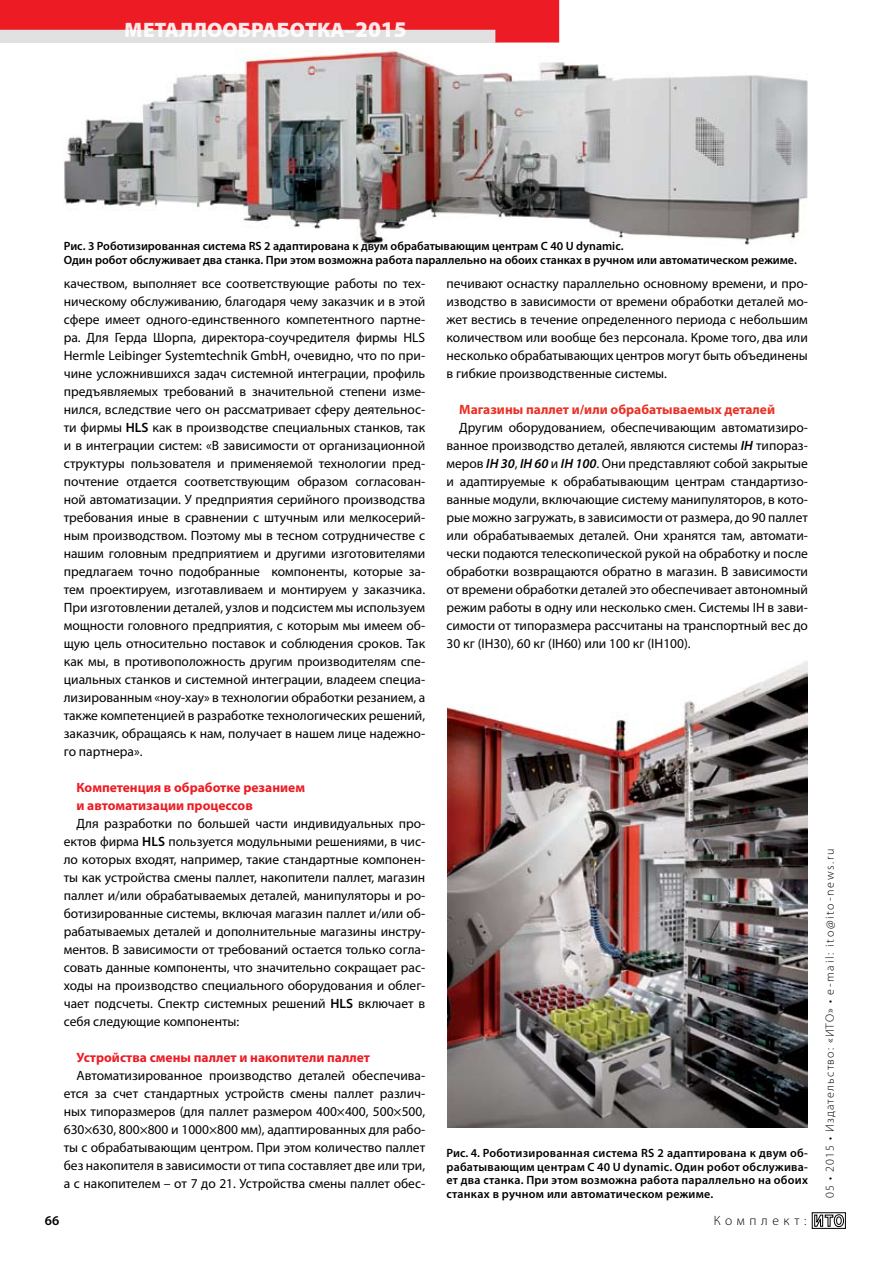
<style>
.page{position:relative;width:893px;height:1263px;background:#fff}
.page>*{position:absolute;margin:0;border:0;box-sizing:border-box;transform-origin:0 0}
.t1{font:900 21px "Myriad Pro";color:#fff}
.t2{font:13.5px/18px "Myriad Pro";color:#000;text-align:justify}
.t3{font:700 13.5px/18px "Myriad Pro";color:#ed1c24}
.t4{font:700 13.5px "Myriad Pro";color:#e93123}
.t5{font:300 13.5px "Myriad Pro";letter-spacing:.34em;color:#000}
.t6{font:600 13.5px "Myriad Pro";color:#000}
.t7{font:600 12px/13.5px "Myriad Pro";color:#000}
.t8{font:300 12px "Myriad Pro";letter-spacing:.105em;color:#000}
.s1{font-size:22.5px}
.s2{font-weight:600}
.s3{font-weight:600;font-style:italic}
</style>
<div class="page">
<svg style="left:0;top:0;width:559px;height:43px;background:#ea5257"></svg>
<div style="left:812px;top:1212px;width:34px;height:16px;border:1px solid #000"></div>
<svg style="left:814px;top:1214px;width:30px;height:13px"></svg>
<img style="left:64px;top:49px;width:744px;height:196px">
<img style="left:448px;top:661px;width:360px;height:467px">
<h1 class="t1" style="left:125px;top:15px;width:283px">МЕТАЛЛООБРАБОТКА–<span class="s1">2015</span></h1>
<p class="t7" style="left:64px;top:239px;width:735px">Рис. 3 Роботизированная система RS 2 адаптирована к двум обрабатывающим центрам C 40 U dynamic.<br>Один робот обслуживает два станка. При этом возможна работа параллельно на обоих станках в ручном или автоматическом режиме.</p>
<p class="t2" style="left:64px;top:274px;width:363px">качеством, выполняет все соответствующие работы по тех&shy;ническому обслуживанию, благодаря чему заказчик и в этой сфере имеет одного-единственного компетентного партне&shy;ра. Для Герда Шорпа, директора-соучредителя фирмы HLS Hermle Leibinger Systemtechnik GmbH, очевидно, что по при&shy;чине усложнившихся задач системной интеграции, профиль предъявляемых требований в значительной степени изме&shy;нился, вследствие чего он рассматривает сферу деятельнос&shy;ти фирмы <span class="s2">HLS</span> как в производстве специальных станков, так и в интеграции систем: «В зависимости от организационной структуры пользователя и применяемой технологии пред&shy;почтение отдается соответствующим образом согласован&shy;ной автоматизации. У предприятия серийного производства требования иные в сравнении с штучным или мелкосерий&shy;ным производством. Поэтому мы в тесном сотрудничестве с нашим головным предприятием и другими изготовителями предлагаем точно подобранные компоненты, которые за&shy;тем проектируем, изготавливаем и монтируем у заказчика.<br>При изготовлении деталей, узлов и подсистем мы используем мощности головного предприятия, с которым мы имеем об&shy;щую цель относительно поставок и соблюдения сроков. Так как мы, в противоположность другим производителям спе&shy;циальных станков и системной интеграции, владеем специа&shy;лизированным «ноу-хау» в технологии обработки резанием, а также компетенцией в разработке технологических решений, заказчик, обращаясь к нам, получает в нашем лице надежно&shy;го партнера».</p>
<p class="t3" style="left:77px;top:778px;width:230px">Компетенция в обработке резанием и автоматизации процессов</p>
<p class="t2" style="left:64px;top:814px;width:363px;text-indent:13px">Для разработки по большей части индивидуальных про&shy;ектов фирма <span class="s2">HLS</span> пользуется модульными решениями, в чис&shy;ло которых входят, например, такие стандартные компонен&shy;ты как устройства смены паллет, накопители паллет, магазин паллет и/или обрабатываемых деталей, манипуляторы и ро&shy;ботизированные системы, включая магазин паллет и/или об&shy;рабатываемых деталей и дополнительные магазины инстру&shy;ментов. В зависимости от требований остается только согла&shy;совать данные компоненты, что значительно сокращает рас&shy;ходы на производство специального оборудования и облег&shy;чает подсчеты. Спектр системных решений <span class="s2">HLS</span> включает в себя следующие компоненты:</p>
<p class="t3" style="left:77px;top:1048px;width:295px">Устройства смены паллет и накопители паллет</p>
<p class="t2" style="left:64px;top:1066px;width:363px;text-indent:13px">Автоматизированное производство деталей обеспечива&shy;ется за счет стандартных устройств смены паллет различ&shy;ных типоразмеров (для паллет размером 400×400, 500×500, 630×630, 800×800 и 1000×800 мм), адаптированных для рабо&shy;ты с обрабатывающим центром. При этом количество паллет без накопителя в зависимости от типа составляет две или три, а с накопителем – от 7 до 21. Устройства смены паллет обес-</p>
<p class="t6" style="left:45px;top:1212px;width:16px">66</p>
<p class="t2" style="left:446px;top:274px;width:363px">печивают оснастку параллельно основному времени, и про&shy;изводство в зависимости от времени обработки деталей мо&shy;жет вестись в течение определенного периода с небольшим количеством или вообще без персонала. Кроме того, два или несколько обрабатывающих центров могут быть объединены в гибкие производственные системы.</p>
<p class="t4" style="left:459px;top:401px;width:317px">Магазины паллет и/или обрабатываемых деталей</p>
<p class="t2" style="left:446px;top:418px;width:363px;text-indent:13px">Другим оборудованием, обеспечивающим автоматизиро&shy;ванное производство деталей, являются системы <span class="s3">IH</span> типораз&shy;меров <span class="s3">IH 30</span>, <span class="s3">IH 60</span> и <span class="s3">IH 100</span>. Они представляют собой закрытые и адаптируемые к обрабатывающим центрам стандартизо&shy;ванные модули, включающие систему манипуляторов, в кото&shy;рые можно загружать, в зависимости от размера, до 90 паллет или обрабатываемых деталей. Они хранятся там, автомати&shy;чески подаются телескопической рукой на обработку и после обработки возвращаются обратно в магазин. В зависимости от времени обработки деталей это обеспечивает автономный режим работы в одну или несколько смен. Системы IH в зави&shy;симости от типоразмера рассчитаны на транспортный вес до 30 кг (IH30), 60 кг (IH60) или 100 кг (IH100).</p>
<p class="t7" style="left:446px;top:1146px;width:363px;text-align:justify">Рис. 4. Роботизированная система RS 2 адаптирована к двум об&shy;рабатывающим центрам C 40 U dynamic. Один робот обслужива&shy;ет два станка. При этом возможна работа параллельно на обоих станках в ручном или автоматическом режиме.</p>
<p class="t5" style="left:714px;top:1213px;width:94px">Комплект:</p>
<p class="t8" style="left:822px;top:1198px;width:351px;rotate:-90deg">05 • 2015 • Издательство: «ИТО» • e-mail: ito@ito-news.ru</p>
</div>
